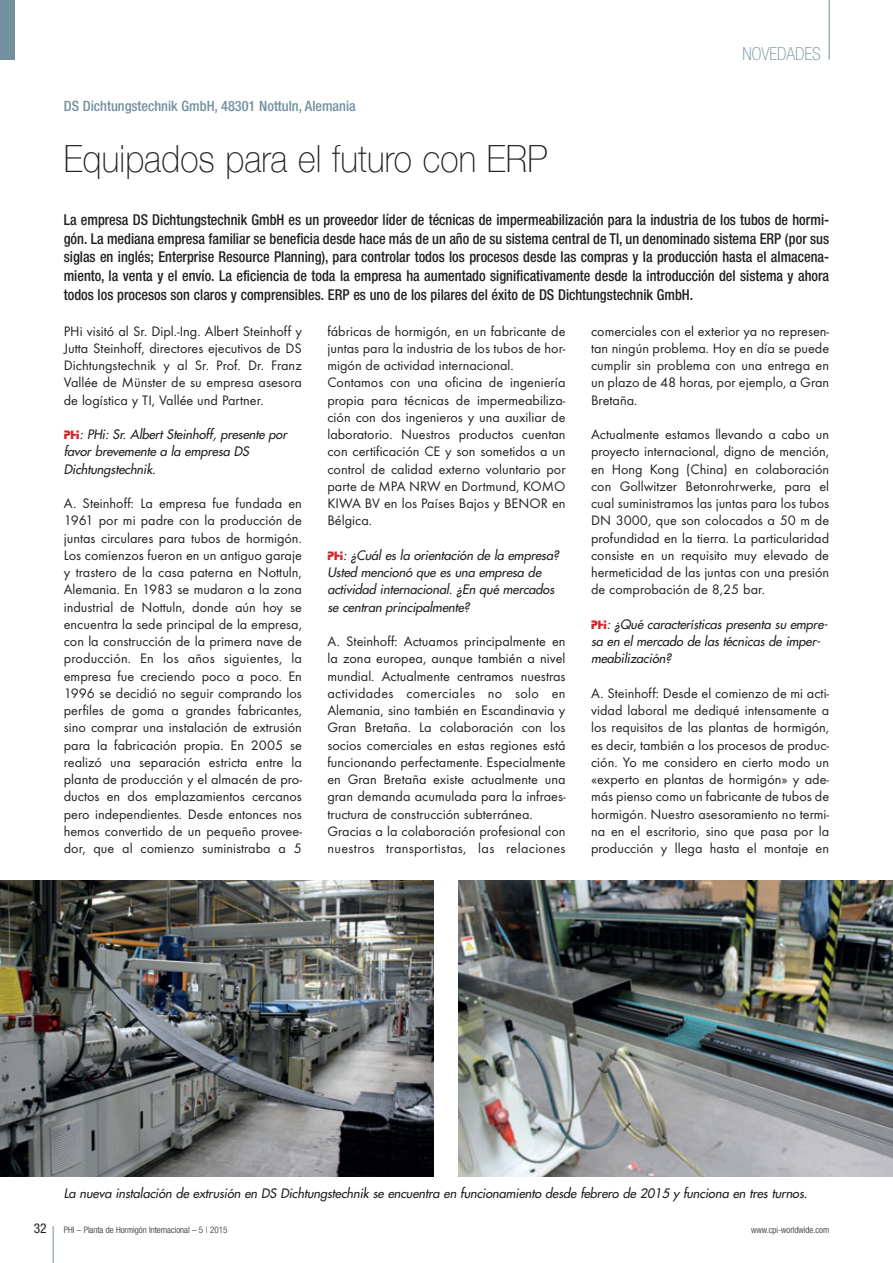
<style>
.page{position:relative;width:893px;height:1263px;background:#fff}
.page>*{position:absolute;margin:0;border:0;box-sizing:border-box;transform-origin:0 0}
.t1{font:100 37.5px "Helvetica Neue";letter-spacing:.005em;color:#231f20;scale:.9 1}
.t2{font:100 condensed 18px "Helvetica Neue";color:#73909f}
.t3{font:500 condensed 15px/18.8px "Helvetica Neue";color:#231f20;text-align:justify;scale:.95 1}
.t4{font:14.25px/17.2px "Futura T";color:#231f20;text-align:justify}
.t5{font:500 condensed 14.25px "Helvetica Neue";color:#73909f}
.t6{font:condensed 13.5px "Helvetica Neue";color:#231f20}
.t7{font:italic 12.75px/17.2px "Futura";letter-spacing:-.005em;color:#231f20}
.t8{font:300 condensed 9px "Helvetica Neue";color:#231f20}
.s1{font-family:"Stop D";font-style:normal;color:#d1232a}
</style>
<div class="page">
<hr style="left:53px;top:1226px;width:1px;height:37px;background:#73909f">
<hr style="left:829px;top:0;width:1px;height:60px;background:#73909f">
<div style="left:0;top:0;width:15px;height:60px;background:#73909f"></div>
<img style="left:0;top:880px;width:434px;height:296px">
<img style="left:458px;top:880px;width:435px;height:296px">
<p class="t5" style="left:64px;top:101px;width:294px">DS Dichtungstechnik GmbH, 48301 Nottuln, Alemania</p>
<h1 class="t1" style="left:64px;top:136px;width:539px">Equipados para el futuro con ERP</h1>
<p class="t2" style="left:742px;top:47px;width:80px">NOVEDADES</p>
<p class="t3" style="left:64px;top:212px;width:807px">La empresa DS Dichtungstechnik GmbH es un proveedor líder de técnicas de impermeabilización para la industria de los tubos de hormi&shy;gón. La mediana empresa familiar se beneficia desde hace más de un año de su sistema central de TI, un denominado sistema ERP (por sus siglas en inglés; Enterprise Resource Planning), para controlar todos los procesos desde las compras y la producción hasta el almacena&shy;miento, la venta y el envío. La eficiencia de toda la empresa ha aumentado significativamente desde la introducción del sistema y ahora todos los procesos son claros y comprensibles. ERP es uno de los pilares del éxito de DS Dichtungstechnik GmbH.</p>
<p class="t4" style="left:64px;top:323px;width:240px">PHi visitó al Sr. Dipl.-Ing. Albert Steinhoff y Jutta Steinhoff, directores ejecutivos de DS Dichtungstechnik y al Sr. Prof. Dr. Franz Vallée de Münster de su empresa asesora de logística y TI, Vallée und Partner.</p>
<p class="t7" style="left:64px;top:427px;width:227px"><span class="s1">P H I</span> : PHi: Sr. Albert Steinhoff, presente por favor brevemente a la empresa DS<br>Dichtungstechnik.</p>
<p class="t4" style="left:64px;top:496px;width:240px">A. Steinhoff: La empresa fue fundada en 1961 por mi padre con la producción de juntas circulares para tubos de hormigón.<br>Los comienzos fueron en un antiguo garaje y trastero de la casa paterna en Nottuln, Alemania. En 1983 se mudaron a la zona industrial de Nottuln, donde aún hoy se encuentra la sede principal de la empresa, con la construcción de la primera nave de producción. En los años siguientes, la empresa fue creciendo poco a poco. En 1996 se decidió no seguir comprando los perfiles de goma a grandes fabricantes, sino comprar una instalación de extrusión para la fabricación propia. En 2005 se realizó una separación estricta entre la planta de producción y el almacén de pro&shy;ductos en dos emplazamientos cercanos pero independientes. Desde entonces nos hemos convertido de un pequeño provee&shy;dor, que al comienzo suministraba a 5</p>
<p class="t4" style="left:327px;top:323px;width:240px;text-align:left">fábricas de hormigón, en un fabricante de juntas para la industria de los tubos de hor&shy;migón de actividad internacional.<br>Contamos con una oficina de ingeniería propia para técnicas de impermeabiliza&shy;ción con dos ingenieros y una auxiliar de laboratorio. Nuestros productos cuentan con certificación CE y son sometidos a un control de calidad externo voluntario por parte de MPA NRW en Dortmund, KOMO KIWA BV en los Países Bajos y BENOR en Bélgica.</p>
<p class="t7" style="left:327px;top:547px;width:235px"><span class="s1">P H I</span> : ¿Cuál es la orientación de la empresa?<br>Usted mencionó que es una empresa de actividad internacional. ¿En qué mercados se centran principalmente?</p>
<p class="t4" style="left:327px;top:634px;width:240px;text-align:left">A. Steinhoff: Actuamos principalmente en la zona europea, aunque también a nivel mundial. Actualmente centramos nuestras actividades comerciales no solo en Alemania, sino también en Escandinavia y Gran Bretaña. La colaboración con los socios comerciales en estas regiones está funcionando perfectamente. Especialmente en Gran Bretaña existe actualmente una gran demanda acumulada para la infraes&shy;tructura de construcción subterránea.<br>Gracias a la colaboración profesional con nuestros transportistas, las relaciones</p>
<p class="t4" style="left:591px;top:323px;width:240px">comerciales con el exterior ya no represen&shy;tan ningún problema. Hoy en día se puede cumplir sin problema con una entrega en un plazo de 48 horas, por ejemplo, a Gran Bretaña.</p>
<p class="t4" style="left:591px;top:427px;width:240px">Actualmente estamos llevando a cabo un proyecto internacional, digno de mención, en Hong Kong (China) en colaboración con Gollwitzer Betonrohrwerke, para el cual suministramos las juntas para los tubos DN 3000, que son colocados a 50 m de profundidad en la tierra. La particularidad consiste en un requisito muy elevado de hermeticidad de las juntas con una presión de comprobación de 8,25 bar.</p>
<p class="t7" style="left:591px;top:616px;width:240px"><span class="s1">P H I</span> : ¿Qué características presenta su empre&shy;sa en el mercado de las técnicas de imper&shy;meabilización?</p>
<p class="t4" style="left:591px;top:686px;width:240px">A. Steinhoff: Desde el comienzo de mi acti&shy;vidad laboral me dediqué intensamente a los requisitos de las plantas de hormigón, es decir, también a los procesos de produc&shy;ción. Yo me considero en cierto modo un «experto en plantas de hormigón» y ade&shy;más pienso como un fabricante de tubos de hormigón. Nuestro asesoramiento no termi&shy;na en el escritorio, sino que pasa por la producción y llega hasta el montaje en</p>
<p class="t7" style="left:64px;top:1186px;width:748px">La nueva instalación de extrusión en DS Dichtungstechnik se encuentra en funcionamiento desde febrero de 2015 y funciona en tres turnos.</p>
<p class="t6" style="left:34px;top:1223px;width:14px">32</p>
<p class="t8" style="left:64px;top:1226px;width:165px">PHI – Planta de Hormigón Internacional – 5 | 2015</p>
<p class="t8" style="left:751px;top:1226px;width:80px">www.cpi-worldwide.com</p>
</div>
